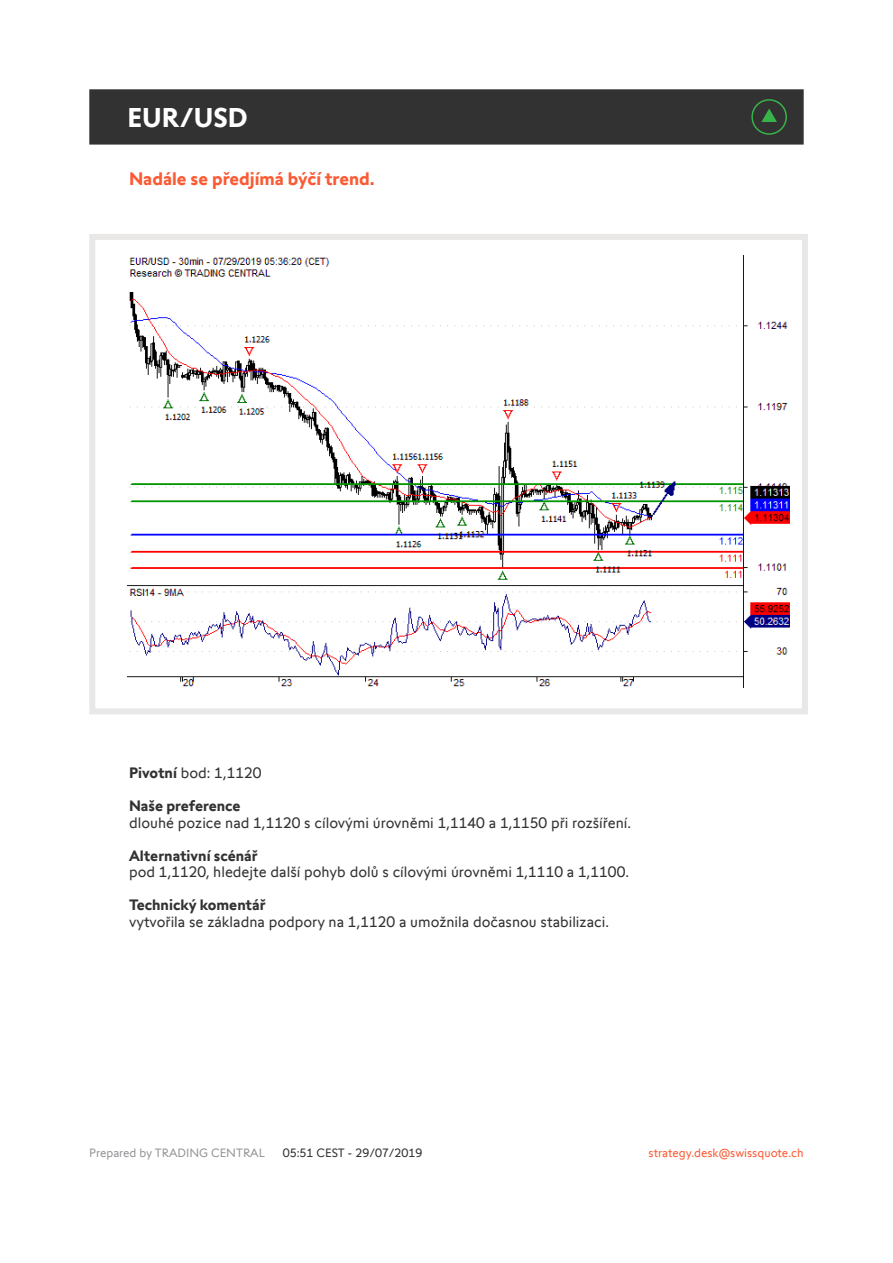
<style>
.page{position:relative;width:893px;height:1263px;background:#fff}
.page>*{position:absolute;margin:0;border:0;box-sizing:border-box;transform-origin:0 0}
.t1{font:700 27px "Swissquote CT";color:#fff}
.t2{font:700 18px "Swissquote CT";color:#fa5b35}
.t3{font:15px "Swissquote CT";color:#323232}
.t4{font:700 15px "Swissquote CT";color:#323232}
.t5{font:12px "Swissquote CT";color:#fa5b35}
.t6{font:12px "Swissquote CT";color:#939598}
.t7{font:12px "Swissquote CT";color:#323232}
.s1{font-weight:700}
</style>
<div class="page">
<div style="left:89px;top:234px;width:719px;height:480px;border:6px solid #e9e8e7"></div>
<div style="left:89px;top:89px;width:715px;height:56px;background:#323232;border:2px solid #323232"></div>
<img style="left:128px;top:255px;width:661px;height:432px">
<svg style="left:751px;top:99px;width:36px;height:36px"></svg>
<h1 class="t1" style="left:128px;top:101px;width:122px">EUR/USD</h1>
<p class="t2" style="left:129px;top:168px;width:247px">Nadále se předjímá býčí trend.</p>
<p class="t3" style="left:129px;top:764px;width:134px"><span class="s1">Pivotní</span> bod: 1,1120</p>
<p class="t4" style="left:129px;top:797px;width:113px">Naše preference</p>
<p class="t3" style="left:129px;top:814px;width:503px">dlouhé pozice nad 1,1120 s cílovými úrovněmi 1,1140 a 1,1150 při rozšíření.</p>
<p class="t4" style="left:129px;top:846px;width:130px">Alternativní scénář</p>
<p class="t3" style="left:129px;top:863px;width:501px">pod 1,1120, hledejte další pohyb dolů s cílovými úrovněmi 1,1110 a 1,1100.</p>
<p class="t4" style="left:129px;top:896px;width:138px">Technický komentář</p>
<p class="t3" style="left:129px;top:913px;width:481px">vytvořila se základna podpory na 1,1120 a umožnila dočasnou stabilizaci.</p>
<p class="t6" style="left:89px;top:1145px;width:177px">Prepared by TRADING CENTRAL</p>
<p class="t7" style="left:283px;top:1145px;width:141px">05:51 CEST - 29/07/2019</p>
<p class="t5" style="left:649px;top:1145px;width:157px">strategy.desk@swissquote.ch</p>
</div>
